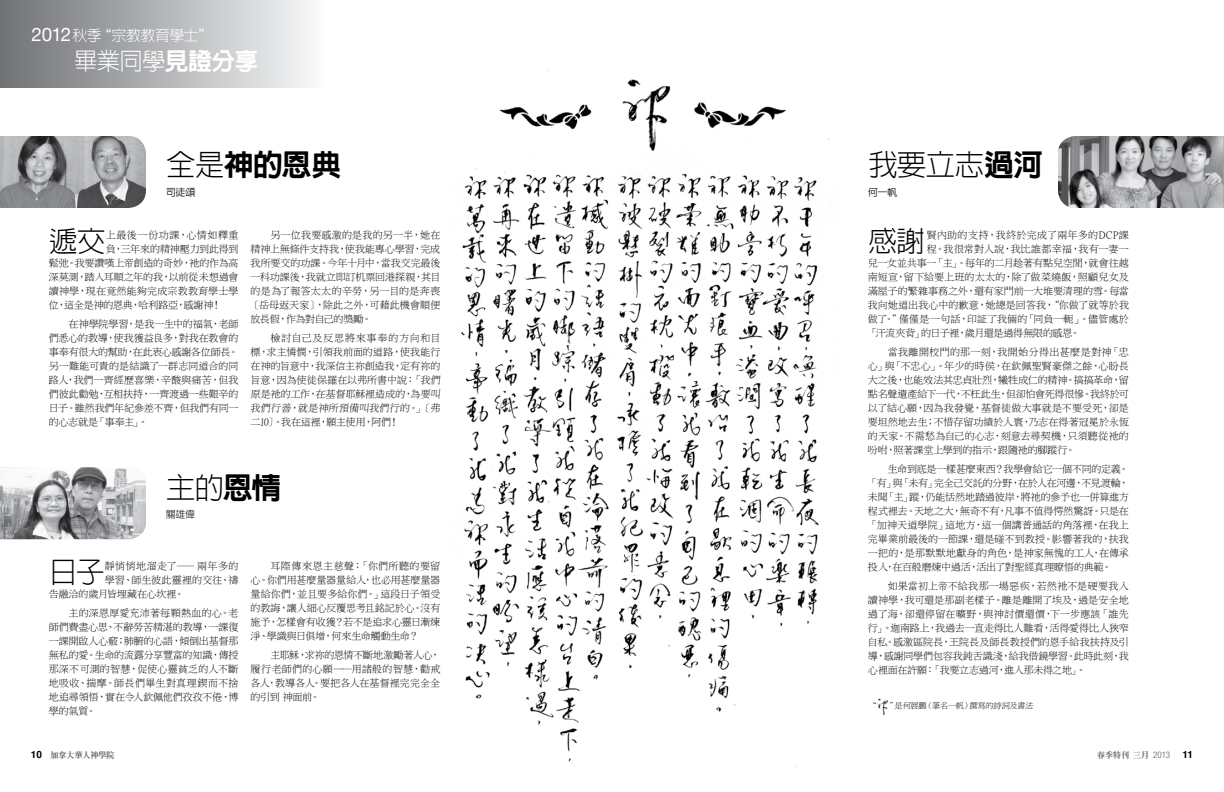
<style>
.page{position:relative;width:1224px;height:792px;background:#fff}
.page>*{position:absolute;margin:0;border:0;box-sizing:border-box;transform-origin:0 0}
.t1{font:300 30px "Lin Gothic";letter-spacing:-.04em;color:#000}
.t2{font:800 30px "Lin Gothic";color:#000}
.t3{font:300 29.1px "Lin Gothic";color:#000}
.t4{font:300 24px "Lin Gothic";color:#fff}
.t5{font:300 15px "Lin Gothic";letter-spacing:-.035em;color:#fff}
.t6{font:10px/14px "P Ming Li U";color:#000;text-align:justify}
.t7{font:10px "P Ming Li U";letter-spacing:.025em;color:#000}
.t8{font:10px "P Ming Li U";letter-spacing:-.02em;color:#000}
.t9{font:10px "P Ming Li U";letter-spacing:.035em;color:#000}
.t10{font:10px "P Ming Li U";letter-spacing:.02em;color:#000}
.t11{font:10px "P Ming Li U";letter-spacing:.06em;color:#000}
.t12{font:10px "P Ming Li U";letter-spacing:.04em;color:#000}
.t13{font:500 10px "Lin Gothic";letter-spacing:-.015em;color:#000}
.t14{font:300 10px "Lin Gothic";color:#000}
.t15{font:800 8px "Inn Ming";color:#58595b}
.t16{font:8px "P Ming Li U";color:#000}
.s1{font-family:"Helvetica Neue";font-weight:400;font-size:18.8px}
.s2{font-weight:800}
.s3{font-weight:300}
.s4{font-family:"Helvetica";font-weight:700;font-size:10px;color:#000}
.s5{font-family:"Helvetica Neue";font-weight:300;font-stretch:condensed;font-size:9px}
</style>
<div class="page">
<img style="left:461px;top:70px;width:151px;height:692px">
<img style="left:877px;top:699px;width:11px;height:17px">
<img style="left:617px;top:79px;width:212px;height:687px">
<img style="left:0;top:136px;width:146px;height:72px">
<img style="left:1058px;top:136px;width:166px;height:72px">
<img style="left:0;top:467px;width:146px;height:72px">
<div style="left:0;top:0;width:327px;height:88px;background:linear-gradient(to right,#6e7073,#fafbfc)"></div>
<h3 class="t5" style="left:32px;top:28px;width:183px"><span class="s1">2012</span>秋季“宗教教育學士”</h3>
<h3 class="t4" style="left:74px;top:49px;width:186px">畢業同學<span class="s2">見證分享</span></h3>
<h1 class="t2" style="left:166px;top:150px;width:177px"><span class="s3">全是</span>神的恩典</h1>
<p class="t13" style="left:166px;top:187px;width:31px">司徒頌</p>
<h2 class="t3" style="left:49px;top:226px;width:58px">遞交</h2>
<p class="t11" style="left:106px;top:230px;width:134px">上最後一份功課，心情如釋重</p>
<p class="t6" style="left:106px;top:242px;width:134px">負，三年來的精神壓力到此得到</p>
<p class="t6" style="left:49px;top:256px;width:191px">鬆弛。我要讚嘆上帝創造的奇妙，衪的作為高</p>
<p class="t6" style="left:49px;top:270px;width:191px">深莫測，踏入耳順之年的我，以前從未想過會</p>
<p class="t10" style="left:49px;top:286px;width:191px">讀神學，現在竟然能夠完成宗教教育學士學</p>
<p class="t6" style="left:49px;top:298px;width:174px">位，這全是神的恩典，哈利路亞，感謝神！</p>
<p class="t6" style="left:49px;top:317px;width:191px;text-indent:20px">在神學院學習，是我一生中的福氣，老師們悉心的教導，使我獲益良多，對我在教會的事奉有很大的幫助，在此衷心感謝各位師長。另一難能可貴的是結識了一群志同道合的同路人，我們一齊經歷喜樂，辛酸與痛苦，但我們彼此勸勉，互相扶持，一齊渡過一些艱辛的日子。雖然我們年紀參差不齊，但我們有同一的心志就是「事奉主」。</p>
<p class="t6" style="left:251px;top:228px;width:191px;text-indent:20px">另一位我要感激的是我的另一半，她在精神上無條件支持我，使我能專心學習，完成我所要交的功課。今年十月中，當我交完最後一科功課後，我就立即訂机票回港探親，其目的是為了報答太太的辛勞，另一目的是奔喪〔岳母返天家〕，除此之外，可藉此機會順便放長假，作為對自己的獎勵。</p>
<p class="t6" style="left:251px;top:331px;width:192px;text-indent:20px">檢討自己及反思將來事奉的方向和目標，求主憐憫，引領我前面的道路，使我能行在神的旨意中，我深信主祢創造我，定有祢的旨意，因為使徒保羅在以弗所書中說：「我們原是衪的工作，在基督耶穌裡造成的，為要叫我們行善，就是神所預備叫我們行的。」〔弗二10〕。我在這裡，願主使用，阿們！</p>
<h1 class="t1" style="left:166px;top:472px;width:117px">主的<span class="s2">恩情</span></h1>
<p class="t14" style="left:166px;top:509px;width:31px">關雄偉</p>
<h2 class="t3" style="left:49px;top:557px;width:57px">日子</h2>
<p class="t12" style="left:105px;top:561px;width:135px">靜悄悄地溜走了—— 兩年多的</p>
<p class="t6" style="left:105px;top:573px;width:135px">學習、師生彼此靈裡的交往、禱</p>
<p class="t6" style="left:49px;top:587px;width:137px">告融洽的歲月皆埋藏在心坎裡。</p>
<p class="t6" style="left:49px;top:606px;width:191px;text-indent:20px">主的深恩厚愛充沛著每顆熱血的心。老師們費盡心思、不辭勞苦精湛的教導，一課復一課開啟人心竅；肺腑的心語，傾倒出基督那無私的愛。生命的流露分享豐富的知識，傳授那深不可測的智慧，促使心靈貧乏的人不斷地吸收、揣摩。師長們畢生對真理鍥而不捨地追尋領悟，實在令人欽佩他們孜孜不倦、博學的氣質。</p>
<p class="t6" style="left:251px;top:559px;width:191px;text-indent:20px">耳際傳來恩主慈聲：「你們所聽的要留心。你們用甚麼量器量給人，也必用甚麼量器量給你們，並且要多給你們。」這段日子領受的教誨，讓人細心反覆思考且銘記於心。沒有施予，怎樣會有收獲？若不是追求心靈日漸煉淨、學識與日俱增，何來生命觸動生命？</p>
<p class="t6" style="left:251px;top:648px;width:191px;text-indent:20px">主耶穌，求祢的恩情不斷地激勵著人心，履行老師們的心願──用諸般的智慧，勸戒各人，教導各人。要把各人在基督裡完完全全的引到神面前。</p>
<h1 class="t1" style="left:868px;top:150px;width:177px">我要立志<span class="s2">過河</span></h1>
<p class="t13" style="left:868px;top:187px;width:31px">何一帆</p>
<h2 class="t3" style="left:868px;top:226px;width:59px">感謝</h2>
<p class="t9" style="left:927px;top:230px;width:204px">賢內助的支持，我終於完成了兩年多的DCP課</p>
<p class="t7" style="left:927px;top:244px;width:204px">程。我很常對人說，我比誰都幸福，我有一妻一</p>
<p class="t6" style="left:868px;top:256px;width:262px">兒一女並共事一「主」。每年的二月趁著有點兒空閒，就會往越</p>
<p class="t7" style="left:868px;top:272px;width:263px">南短宣，留下給要上班的太太的，除了做菜燒飯，照顧兒女及</p>
<p class="t6" style="left:868px;top:284px;width:262px">滿屋子的繁雜事務之外，還有家門前一大堆要清理的雪。每當</p>
<p class="t6" style="left:868px;top:298px;width:263px">我向她道出我心中的歉意，她總是回答我，“你做了就等於我</p>
<p class="t6" style="left:868px;top:312px;width:262px">做了。”僅僅是一句話，印証了我倆的「同負一軛」。儘管處於</p>
<p class="t8" style="left:868px;top:328px;width:214px">「汗流夾背」的日子裡，歲月還是過得無限的感恩。</p>
<p class="t6" style="left:868px;top:345px;width:263px;text-indent:20px">當我離開校門的那一刻，我開始分得出甚麼是對神「忠心」與「不忠心」。年少的時侯，在欽佩聖賢豪傑之餘，心盼長大之後，也能效法其忠貞壯烈，犧牲成仁的精神。搞搞革命，留點名聲遺產給下一代，不枉此生，但卻怕會死得很慘。我終於可以了結心願，因為我發覺，基督徒做大事就是不要受死，卻是要坦然地去生；不惜存留功績於人寰，乃志在得著冠冕於永恆的天家。不需愁為自己的心志，刻意去尋契機，只須聽從衪的吩咐，照著課堂上學到的指示，跟隨衪的腳蹤行。</p>
<p class="t6" style="left:868px;top:462px;width:263px;text-indent:20px">生命到底是一樣甚麼東西？我學會給它一個不同的定義。「有」與「未有」完全己交託的分野，在於人在河邊，不見渡輪，未聞「主」蹤，仍能恬然地踏過彼岸，將祂的參予也一併算進方程式裡去。天地之大，無奇不有，凡事不值得愕然驚訝。只是在「加神天道學院」這地方，這一個講普通話的角落裡，在我上完畢業前最後的一節課，還是碰不到教授。影響著我的，扶我一把的，是那默默地獻身的角色，是神家無愧的工人，在傳承投入，在百般磨煉中過活，活出了對聖經真理瞭悟的典範。</p>
<p class="t6" style="left:868px;top:579px;width:262px;text-indent:20px">如果當初上帝不給我那一場惡疾，若然衪不是硬要我入讀神學，我可還是那副老樣子。離是離開了埃及，過是安全地過了海，卻還停留在曠野，與神討價還價，下一步應該「誰先行」。迦南路上，我過去一直走得比人難看，活得愛得比人狹窄自私。感激區院長，王院長及師長教授們的恩手給我扶持及引導，感謝同學們包容我鈍舌識淺，給我借鏡學習。此時此刻，我心裡面在許願：「我要立志過河，進入那未得之地」。</p>
<p class="t16" style="left:868px;top:701px;width:10px">“</p>
<p class="t16" style="left:889px;top:701px;width:146px">”是何展鵬（筆名一帆）撰寫的詩詞及書法</p>
<p class="t15" style="left:31px;top:751px;width:85px"><span class="s4">10</span> 加拿大華人神學院</p>
<p class="t15" style="left:1097px;top:751px;width:97px">春季特刊 三月 <span class="s5">2013</span> <span class="s4">11</span></p>
</div>
